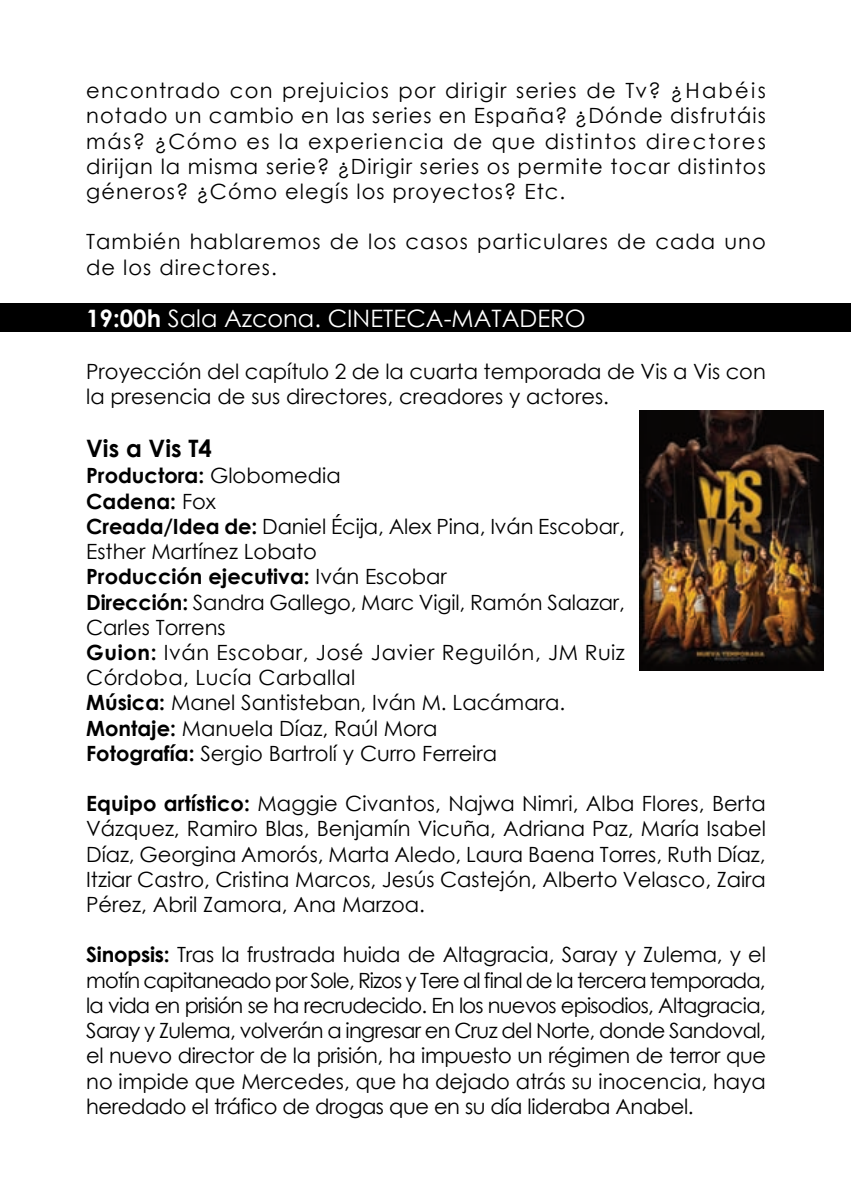
<style>
.page{position:relative;width:851px;height:1191px;background:#fff}
.page>*{position:absolute;margin:0;border:0;box-sizing:border-box;transform-origin:0 0}
.t1{font:24px "Century Gothic";color:#fff}
.t2{font:700 24px "Century Gothic";color:#000}
.t3{font:21px/25.2px "Century Gothic";color:#000;text-align:justify}
.t4{font:21px/25.2px "Century Gothic";letter-spacing:.05em;color:#000}
.s1{font-weight:700}
</style>
<div class="page">
<div style="left:0;top:303px;width:850px;height:29px;background:#000"></div>
<img style="left:639px;top:410px;width:184px;height:260px">
<p class="t3" style="left:86px;top:77px;width:681px">encontrado con prejuicios por dirigir series de Tv? ¿Habéis notado un cambio en las series en España? ¿Dónde disfrutáis más? ¿Cómo es la experiencia de que distintos directores dirijan la misma serie? ¿Dirigir series os permite tocar distintos géneros? ¿Cómo elegís los proyectos? Etc.</p>
<p class="t4" style="left:86px;top:228px;width:681px">También hablaremos de los casos particulares de cada uno de los directores.</p>
<p class="t1" style="left:86px;top:303px;width:501px"><span class="s1">19:00h</span> Sala Azcona. CINETECA-MATADERO</p>
<p class="t3" style="left:86px;top:358px;width:681px">Proyección del capítulo 2 de la cuarta temporada de Vis a Vis con la presencia de sus directores, creadores y actores.</p>
<p class="t2" style="left:86px;top:433px;width:127px">Vis a Vis T4</p>
<p class="t3" style="left:86px;top:462px;width:540px;text-align:left"><span class="s1">Productora:</span> Globomedia<br><span class="s1">Cadena:</span> Fox<br><span class="s1">Creada/Idea de:</span> Daniel Écija, Alex Pina, Iván Escobar, Esther Martínez Lobato<br><span class="s1">Producción ejecutiva:</span> Iván Escobar<br><span class="s1">Dirección:</span> Sandra Gallego, Marc Vigil, Ramón Salazar, Carles Torrens<br><span class="s1">Guion:</span> Iván Escobar, José Javier Reguilón, JM Ruiz Córdoba, Lucía Carballal<br><span class="s1">Música:</span> Manel Santisteban, Iván M. Lacámara.<br><span class="s1">Montaje:</span> Manuela Díaz, Raúl Mora<br><span class="s1">Fotografía:</span> Sergio Bartrolí y Curro Ferreira</p>
<p class="t3" style="left:86px;top:790px;width:681px"><span class="s1">Equipo artístico:</span> Maggie Civantos, Najwa Nimri, Alba Flores, Berta Vázquez, Ramiro Blas, Benjamín Vicuña, Adriana Paz, María Isabel Díaz, Georgina Amorós, Marta Aledo, Laura Baena Torres, Ruth Díaz, Itziar Castro, Cristina Marcos, Jesús Castejón, Alberto Velasco, Zaira Pérez, Abril Zamora, Ana Marzoa.</p>
<p class="t3" style="left:86px;top:941px;width:681px"><span class="s1">Sinopsis:</span> Tras la frustrada huida de Altagracia, Saray y Zulema, y el motín capitaneado por Sole, Rizos y Tere al final de la tercera temporada, la vida en prisión se ha recrudecido. En los nuevos episodios, Altagracia, Saray y Zulema, volverán a ingresar en Cruz del Norte, donde Sandoval, el nuevo director de la prisión, ha impuesto un régimen de terror que no impide que Mercedes, que ha dejado atrás su inocencia, haya heredado el tráfico de drogas que en su día lideraba Anabel.</p>
</div>
